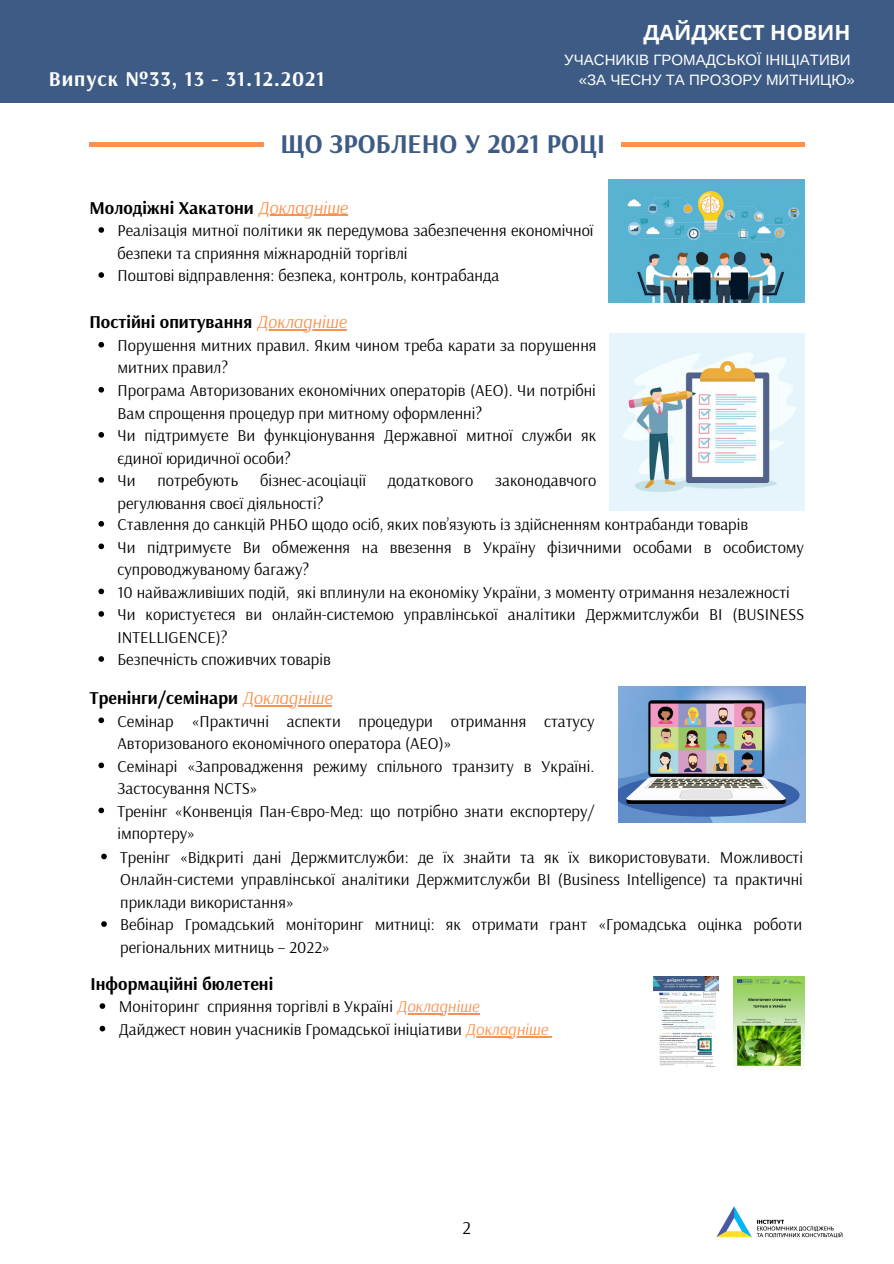
<style>
.page{position:relative;width:894px;height:1264px;background:#fff}
.page>*{position:absolute;margin:0;border:0;box-sizing:border-box;transform-origin:0 0}
.t1{font:700 27px "Arsenal";color:#3d5b84}
.t2{font:700 21px "Arsenal";letter-spacing:.045em;color:#fff}
.t3{font:700 21px "Noto Sans";color:#fff}
.t4{font:700 18px "Arsenal";color:#000}
.t5{font:18px "Arsenal";color:#000}
.t6{font:16.5px/22.5px "Arsenal";color:#000}
.t7{font:15px "Arimo";color:#fff}
.s1{font-weight:400;font-style:italic;color:#ff914d}
.s2{font-style:italic;color:#ff914d}
</style>
<div class="page">
<div style="left:0;top:0;width:893px;height:103px;background:#3d5b84"></div>
<hr style="left:596px;top:142px;width:209px;height:4px;background:#ff914d">
<hr style="left:89px;top:142px;width:209px;height:4px;background:#ff914d">
<div style="left:264px;top:132px;width:356px;height:33px;background:#fff"></div>
<img style="left:716px;top:1206px;width:127px;height:32px">
<img style="left:618px;top:686px;width:187px;height:136px">
<img style="left:608px;top:179px;width:196px;height:123px">
<img style="left:609px;top:333px;width:195px;height:177px">
<svg style="left:100px;top:1003px;width:5px;height:5px"></svg>
<hr style="left:397px;top:1013px;width:82px;height:1px;background:#ff914d">
<svg style="left:100px;top:1025px;width:5px;height:6px"></svg>
<hr style="left:465px;top:1035px;width:82px;height:2px;background:#ff914d">
<img style="left:733px;top:976px;width:71px;height:91px">
<img style="left:653px;top:976px;width:65px;height:91px">
<svg style="left:98px;top:342px;width:6px;height:5px"></svg>
<svg style="left:98px;top:387px;width:6px;height:5px"></svg>
<svg style="left:98px;top:432px;width:6px;height:5px"></svg>
<svg style="left:98px;top:477px;width:6px;height:5px"></svg>
<hr style="left:257px;top:329px;width:89px;height:1px;background:#ff914d">
<svg style="left:98px;top:227px;width:6px;height:6px"></svg>
<svg style="left:98px;top:272px;width:6px;height:6px"></svg>
<hr style="left:258px;top:215px;width:89px;height:1px;background:#ff914d">
<svg style="left:98px;top:521px;width:6px;height:5px"></svg>
<svg style="left:98px;top:543px;width:6px;height:6px"></svg>
<svg style="left:98px;top:588px;width:6px;height:6px"></svg>
<svg style="left:98px;top:611px;width:6px;height:5px"></svg>
<svg style="left:98px;top:656px;width:6px;height:5px"></svg>
<svg style="left:98px;top:717px;width:6px;height:6px"></svg>
<svg style="left:98px;top:762px;width:6px;height:6px"></svg>
<svg style="left:98px;top:807px;width:6px;height:6px"></svg>
<hr style="left:242px;top:705px;width:90px;height:1px;background:#ff914d">
<svg style="left:101px;top:853px;width:6px;height:6px"></svg>
<svg style="left:101px;top:921px;width:6px;height:5px"></svg>
<p class="t3" style="left:643px;top:17px;width:208px">ДАЙДЖЕСТ НОВИН</p>
<p class="t7" style="left:564px;top:51px;width:288px">УЧАСНИКІВ ГРОМАДСЬКОЇ ІНІЦІАТИВИ</p>
<p class="t2" style="left:49px;top:65px;width:277px">Випуск №33, 13 - 31.12.2021</p>
<p class="t7" style="left:578px;top:71px;width:277px">«ЗА ЧЕСНУ ТА ПРОЗОРУ МИТНИЦЮ»</p>
<p class="t1" style="left:280px;top:126px;width:326px">ЩО ЗРОБЛЕНО У 2021 РОЦІ</p>
<p class="t4" style="left:89px;top:196px;width:260px">Молодіжні Хакатони <span class="s1">Докладніше</span></p>
<p class="t6" style="left:117px;top:219px;width:477px">Реалізація митної політики як передумова забезпечення економічної безпеки та сприяння міжнародній торгівлі</p>
<p class="t6" style="left:117px;top:264px;width:383px">Поштові відправлення: безпека, контроль, контрабанда</p>
<p class="t4" style="left:89px;top:310px;width:258px">Постійні опитування <span class="s1">Докладніше</span></p>
<p class="t6" style="left:117px;top:333px;width:480px">Порушення митних правил. Яким чином треба карати за порушення митних правил?</p>
<p class="t6" style="left:117px;top:378px;width:479px">Програма Авторизованих економічних операторів (АЕО). Чи потрібні<br>Вам спрощення процедур при митному оформленні?</p>
<p class="t6" style="left:117px;top:423px;width:480px">Чи підтримуєте Ви функціонування Державної митної служби як єдиної юридичної особи?</p>
<p class="t6" style="left:117px;top:468px;width:20px">Чи</p>
<p class="t6" style="left:157px;top:468px;width:82px">потребують</p>
<p class="t6" style="left:260px;top:468px;width:107px">бізнес-асоціації</p>
<p class="t6" style="left:388px;top:468px;width:87px">додаткового</p>
<p class="t6" style="left:495px;top:468px;width:103px">законодавчого</p>
<p class="t6" style="left:117px;top:491px;width:207px">регулювання своєї діяльності?</p>
<p class="t6" style="left:117px;top:512px;width:632px">Ставлення до санкцій РНБО щодо осіб, яких пов’язують із здійсненням контрабанди товарів</p>
<p class="t6" style="left:117px;top:535px;width:687px">Чи підтримуєте Ви обмеження на ввезення в Україну фізичними особами в особистому супроводжуваному багажу?</p>
<p class="t6" style="left:117px;top:580px;width:673px">10 найважливіших подій, які вплинули на економіку України, з моменту отримання незалежності</p>
<p class="t6" style="left:117px;top:602px;width:688px">Чи користуєтеся ви онлайн-системою управлінської аналітики Держмитслужби BI (BUSINESS<br>INTELLIGENCE)?</p>
<p class="t6" style="left:117px;top:647px;width:215px">Безпечність споживчих товарів</p>
<p class="t4" style="left:89px;top:686px;width:244px">Тренінги/семінари <span class="s1">Докладніше</span></p>
<p class="t6" style="left:117px;top:709px;width:478px">Семінар «Практичні аспекти процедури отримання статусу<br>Авторизованого економічного оператора (АЕО)»</p>
<p class="t6" style="left:117px;top:754px;width:478px">Семінарі «Запровадження режиму спільного транзиту в Україні.<br>Застосування NCTS»</p>
<p class="t6" style="left:117px;top:799px;width:478px">Тренінг «Конвенція Пан-Євро-Мед: що потрібно знати експортеру/ імпортеру»</p>
<p class="t6" style="left:120px;top:845px;width:684px;text-align:justify">Тренінг «Відкриті дані Держмитслужби: де їх знайти та як їх використовувати. Можливості Онлайн-системи управлінської аналітики Держмитслужби BI (Business Intelligence) та практичні приклади використання»</p>
<p class="t6" style="left:120px;top:912px;width:683px">Вебінар Громадський моніторинг митниці: як отримати грант «Громадська оцінка роботи регіональних митниць – 2022»</p>
<p class="t4" style="left:91px;top:971px;width:184px">Інформаційні бюлетені</p>
<p class="t6" style="left:119px;top:994px;width:362px">Моніторинг сприяння торгівлі в Україні <span class="s2">Докладніше</span></p>
<p class="t6" style="left:119px;top:1017px;width:430px">Дайджест новин учасників Громадської ініціативи <span class="s2">Докладніше</span></p>
<p class="t5" style="left:462px;top:1215px;width:10px">2</p>
</div>
